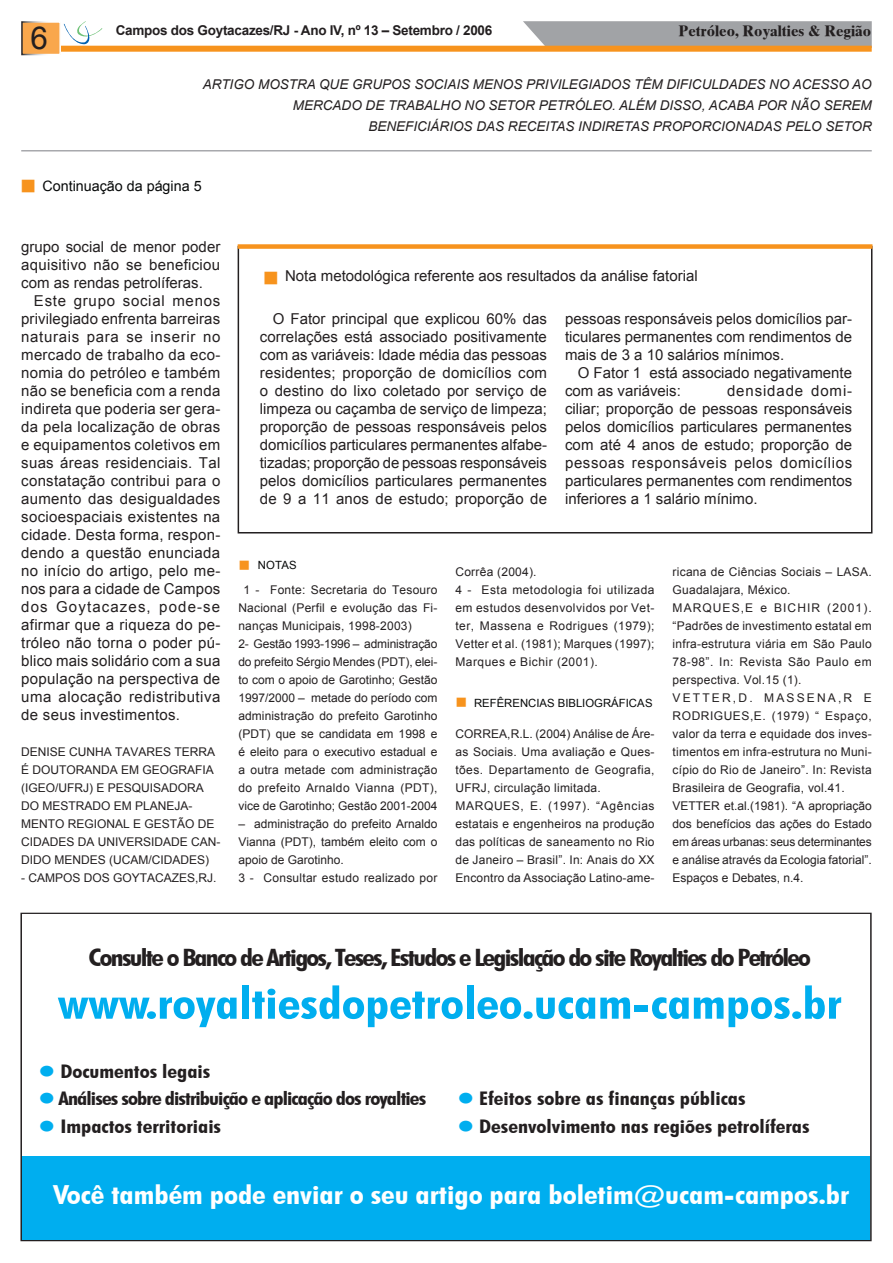
<style>
.page{position:relative;width:893px;height:1263px;background:#fff}
.page>*{position:absolute;margin:0;border:0;box-sizing:border-box;transform-origin:0 0}
.t1{font:700 condensed 43.95px "Futura BT";color:#00aeef;scale:1.2 1}
.t2{font:31.5px "Arial";color:#231f20}
.t3{font:700 condensed 26.25px "Futura BT";color:#fff;scale:1.2 1}
.t4{font:700 condensed 24px "Futura BT";letter-spacing:-.06em;color:#231f20;scale:1.2 1}
.t5{font:700 condensed 18.75px "Futura BT";color:#231f20;scale:1.2 1}
.t6{font:700 condensed 18.75px "Futura BT";letter-spacing:-.04em;color:#231f20;scale:1.2 1}
.t7{font:15px/18px "Arial";color:#231f20;text-align:justify}
.t8{font:700 15px "Times Ten";color:#231f20}
.t9{font:14.25px "Arial";color:#070909}
.t10{font:italic 13.5px/21px "Arial";color:#231f20;text-align:right}
.t11{font:700 13.5px "Arial";letter-spacing:-.02em;color:#231f20}
.t12{font:12px/18px "Arial";letter-spacing:.02em;color:#231f20}
.t13{font:12px/18px "Arial";letter-spacing:.04em;color:#231f20}
.t14{font:12px/18px "Arial";color:#231f20}
.t15{font:11.25px "Arial";color:#070909}
.s1{color:#f7931d}
.s2{color:#00aeef}
</style>
<div class="page">
<svg style="left:523px;top:21px;width:349px;height:25px;background:#a5a6a7"></svg>
<div style="left:60px;top:46px;width:812px;height:6px;background:#f7931d"></div>
<svg style="left:64px;top:21px;width:39px;height:24px"></svg>
<div style="left:22px;top:22px;width:38px;height:33px;background:#f9a74c"></div>
<div style="left:21px;top:21px;width:40px;height:34px;border:2px solid #fff"></div>
<hr style="left:21px;top:150px;width:851px;height:1px;background:#a8a9ad">
<div style="left:238px;top:244px;width:634px;height:5px;background:#f7931d"></div>
<div style="left:22px;top:1157px;width:847px;height:83px;background:#00aeef"></div>
<div style="left:21px;top:1156px;width:849px;height:85px;border:1px solid #00aeef"></div>
<h2 class="t2" style="left:30px;top:17px;width:19px">6</h2>
<p class="t11" style="left:116px;top:21px;width:378px">Campos dos Goytacazes/RJ - Ano IV, nº 13 – Setembro / 2006</p>
<p class="t8" style="left:678px;top:21px;width:194px">Petróleo, Royalties &amp; Região</p>
<p class="t10" style="left:203px;top:74px;width:670px">ARTIGO MOSTRA QUE GRUPOS SOCIAIS MENOS PRIVILEGIADOS TÊM DIFICULDADES NO ACESSO AO<br>MERCADO DE TRABALHO NO SETOR PETRÓLEO. ALÉM DISSO, ACABA POR NÃO SEREM<br>BENEFICIÁRIOS DAS RECEITAS INDIRETAS PROPORCIONADAS PELO SETOR</p>
<p class="t9" style="left:20px;top:177px;width:183px"><span class="s1">■</span> Continuação da página 5</p>
<p class="t7" style="left:21px;top:238px;width:201px">grupo social de menor poder aquisitivo não se beneficiou com as rendas petrolíferas.</p>
<p class="t7" style="left:21px;top:292px;width:201px;text-indent:13px">Este grupo social menos privilegiado enfrenta barreiras naturais para se inserir no mercado de trabalho da eco&shy;nomia do petróleo e também não se beneficia com a renda indireta que poderia ser gera&shy;da pela localização de obras e equipamentos coletivos em suas áreas residenciais. Tal constatação contribui para o aumento das desigualdades socioespaciais existentes na cidade. Desta forma, respon&shy;dendo a questão enunciada no início do artigo, pelo me&shy;nos para a cidade de Campos dos Goytacazes, pode-se afirmar que a riqueza do pe&shy;tróleo não torna o poder pú&shy;blico mais solidário com a sua população na perspectiva de uma alocação redistributiva de seus investimentos.</p>
<p class="t12" style="left:21px;top:743px;width:17px">Denise</p>
<p class="t12" style="left:69px;top:743px;width:18px">Cunha</p>
<p class="t12" style="left:115px;top:743px;width:9px">Tavares</p>
<p class="t12" style="left:175px;top:743px;width:10px">Terra</p>
<p class="t12" style="left:21px;top:761px;width:55px">é Doutoranda</p>
<p class="t12" style="left:121px;top:761px;width:31px">em Geo</p>
<p class="t12" style="left:169px;top:761px;width:40px">grafia</p>
<p class="t12" style="left:21px;top:779px;width:96px">(IGEO/UFRJ) e pes</p>
<p class="t12" style="left:132px;top:779px;width:19px">quisadora</p>
<p class="t12" style="left:21px;top:797px;width:31px">do Mes</p>
<p class="t12" style="left:69px;top:797px;width:17px">trado</p>
<p class="t12" style="left:114px;top:797px;width:38px">em Plane</p>
<p class="t12" style="left:175px;top:797px;width:19px">ja-</p>
<p class="t12" style="left:21px;top:815px;width:81px">mento Regional</p>
<p class="t12" style="left:133px;top:815px;width:21px">e Ges</p>
<p class="t12" style="left:170px;top:815px;width:37px">tão de</p>
<p class="t12" style="left:21px;top:833px;width:17px">Cidades</p>
<p class="t12" style="left:78px;top:833px;width:37px">da Universidade</p>
<p class="t12" style="left:191px;top:833px;width:31px">Can -</p>
<p class="t12" style="left:21px;top:851px;width:9px">dido</p>
<p class="t12" style="left:55px;top:851px;width:10px">Mendes</p>
<p class="t14" style="left:109px;top:851px;width:101px">(UCAM/CIDADES)</p>
<p class="t12" style="left:21px;top:869px;width:43px">- Campos</p>
<p class="t12" style="left:84px;top:869px;width:10px">dos</p>
<p class="t12" style="left:113px;top:869px;width:44px">Goytaca</p>
<p class="t12" style="left:172px;top:869px;width:46px">zes,RJ.</p>
<p class="t7" style="left:263px;top:267px;width:436px"><span class="s1">■</span> Nota metodológica referente aos resultados da análise fatorial</p>
<p class="t7" style="left:260px;top:310px;width:289px;text-indent:13px">O Fator principal que explicou 60% das correlações está associado positivamente com as variáveis: Idade média das pessoas residentes; proporção de domicílios com o destino do lixo coletado por serviço de limpeza ou caçamba de serviço de limpeza; proporção de pessoas responsáveis pelos domicílios particulares permanentes alfabe&shy;tizadas; proporção de pessoas responsáveis pelos domicílios particulares permanentes de 9 a 11 anos de estudo; proporção de</p>
<p class="t7" style="left:565px;top:310px;width:289px">pessoas responsáveis pelos domicílios par&shy;ticulares permanentes com rendimentos de mais de 3 a 10 salários mínimos.</p>
<p class="t7" style="left:565px;top:364px;width:289px;text-indent:13px">O Fator 1 está associado negativamente com as variáveis:</p>
<p class="t7" style="left:565px;top:382px;width:289px;text-indent:162px">densidade domi&shy;ciliar; proporção de pessoas responsáveis pelos domicílios particulares permanentes com até 4 anos de estudo; proporção de pessoas responsáveis pelos domicílios particulares permanentes com rendimentos inferiores a 1 salário mínimo.</p>
<p class="t15" style="left:238px;top:558px;width:52px"><span class="s1">■</span>notas</p>
<p class="t12" style="left:238px;top:581px;width:201px;text-indent:5px">1 - Fonte: Secretaria do Tesouro Nacional (Perfil e evolução das Fi&shy;nanças Municipais, 1998-2003)<br>2- Gestão 1993-1996 – administração do prefeito Sérgio Mendes (PDT), elei&shy;to com o apoio de Garotinho; Gestão 1997/2000 – metade do período com administração do prefeito Garotinho (PDT) que se candidata em 1998 e é eleito para o executivo estadual e a outra metade com administração do prefeito Arnaldo Vianna (PDT), vice de Garotinho; Gestão 2001-2004</p>
<p class="t14" style="left:238px;top:815px;width:201px">– administração do prefeito Arnaldo<br>Vianna (PDT), também eleito com o apoio de Garotinho.<br>3 - Consultar estudo realizado por</p>
<p class="t13" style="left:455px;top:563px;width:201px">Corrêa (2004).<br>4 - Esta metodologia foi utilizada em estudos desenvolvidos por Vet&shy;ter, Massena e Rodrigues (1979);<br>Vetter et al. (1981); Marques (1997);<br>Marques e Bichir (2001).</p>
<p class="t15" style="left:455px;top:695px;width:57px"><span class="s1">■</span> refêrencias</p>
<p class="t15" style="left:558px;top:695px;width:7px">biblio</p>
<p class="t15" style="left:594px;top:695px;width:39px">gráficas</p>
<p class="t12" style="left:455px;top:725px;width:201px">CORREA,R.L. (2004) Análise de Áre&shy;as Sociais. Uma avaliação e Ques&shy;tões. Departamento de Geografia, UFRJ, circulação limitada.<br>MARQUES, E. (1997). “Agências estatais e engenheiros na produção das políticas de saneamento no Rio de Janeiro – Brasil”. In: Anais do XX Encontro da Associação Latino-ame-</p>
<p class="t12" style="left:673px;top:563px;width:201px">ricana de Ciências Sociais – LASA.<br>Guadalajara, México.<br>MARQUES,E e BICHIR (2001). “Padrões de investimento estatal em infra-estrutura viária em São Paulo<br>78-98”. In: Revista São Paulo em perspectiva. Vol.15 (1).<br>VETT ER,D. M ASSENA,R E<br>RODRIGUES,E. (1979) “ Espaço, valor da terra e equidade dos inves&shy;timentos em infra-estrutura no Muni&shy;cípio do Rio de Janeiro”. In: Revista<br>Brasileira de Geografia, vol.41.<br>VETTER et.al.(1981). “A apropriação dos benefícios das ações do Estado em áreas urbanas: seus determinantes e análise através da Ecologia fatorial”.<br>Espaços e Debates, n.4.</p>
<h3 class="t4" style="left:89px;top:943px;width:603px">Consulte o Banco de Artigos, Teses, Estudos e Legislação do site Royalties do Petróleo</h3>
<h1 class="t1" style="left:58px;top:976px;width:655px">www.royaltiesdopetroleo.ucam-campos.br</h1>
<p class="t5" style="left:39px;top:1059px;width:145px"><span class="s2">●</span> Documentos legais</p>
<p class="t6" style="left:39px;top:1087px;width:325px"><span class="s2">●</span> Análises sobre distribuição e aplicação dos royalties</p>
<p class="t5" style="left:39px;top:1115px;width:154px"><span class="s2">●</span> Impactos territoriais</p>
<p class="t5" style="left:457px;top:1087px;width:242px"><span class="s2">●</span> Efeitos sobre as finanças públicas</p>
<p class="t5" style="left:457px;top:1115px;width:295px"><span class="s2">●</span> Desenvolvimento nas regiões petrolíferas</p>
<h3 class="t3" style="left:53px;top:1179px;width:664px">Você também pode enviar o seu artigo para boletim@ucam-campos.br</h3>
</div>
